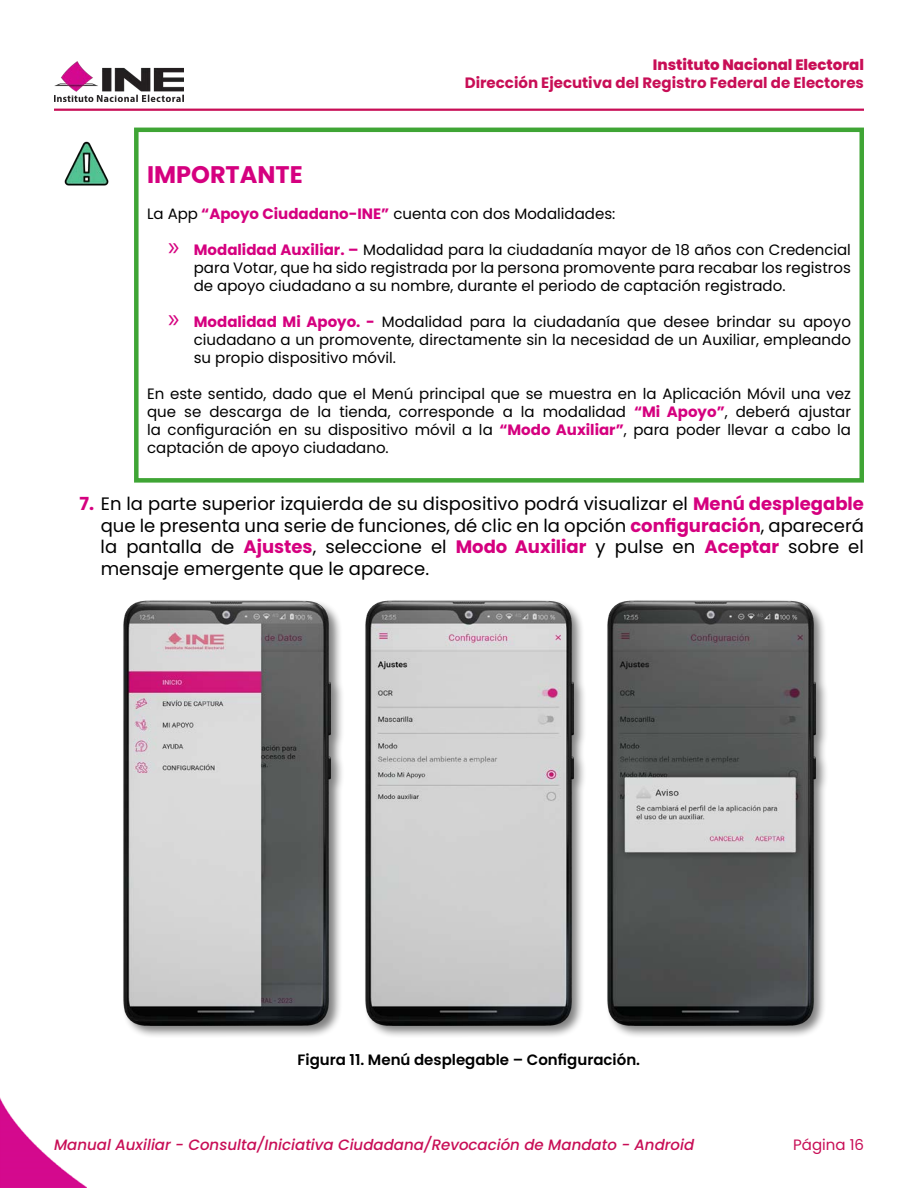
<style>
.page{position:relative;width:918px;height:1188px;background:#fff}
.page>*{position:absolute;margin:0;border:0;box-sizing:border-box;transform-origin:0 0}
.t1{font:700 24px "Poppins";color:#d5007f}
.t2{font:18px/21.6px "Poppins";color:#000;text-align:justify}
.t3{font:15px/18px "Poppins";color:#000;text-align:justify}
.t4{font:italic 500 15px "Poppins";color:#c80e56}
.t5{font:700 15px "Poppins";color:#c80e56}
.t6{font:600 15px "Poppins";color:#000}
.t7{font:800 15px "Poppins";color:#c80e56}
.t8{font:15px "Poppins";color:#c80e56}
.s1{font-weight:700;color:#d5007f}
.s2{font-family:"Myriad Pro";font-size:27px;color:#d5007f}
</style>
<div class="page">
<img style="left:54px;top:62px;width:129px;height:40px">
<hr style="left:54px;top:109px;width:810px;height:2px;background:#c80e56">
<img style="left:0;top:1097px;width:87px;height:91px">
<div style="left:134px;top:128px;width:730px;height:355px;border:4px solid #3fa535"></div>
<img style="left:64px;top:141px;width:45px;height:45px">
<div style="left:121px;top:598px;width:224px;height:441px;background:#000;opacity:.5"></div>
<img style="left:122px;top:600px;width:209px;height:425px">
<div style="left:363px;top:598px;width:224px;height:441px;background:#000;opacity:.5"></div>
<img style="left:365px;top:600px;width:208px;height:425px">
<div style="left:606px;top:598px;width:223px;height:441px;background:#000;opacity:.5"></div>
<img style="left:607px;top:600px;width:208px;height:425px">
<p class="t7" style="left:653px;top:56px;width:213px">Instituto Nacional Electoral</p>
<p class="t5" style="left:465px;top:74px;width:401px">Dirección Ejecutiva del Registro Federal de Electores</p>
<h1 class="t1" style="left:147px;top:160px;width:157px">IMPORTANTE</h1>
<p class="t3" style="left:147px;top:205px;width:470px">La App <span class="s1">“Apoyo Ciudadano-INE”</span> cuenta con dos Modalidades:</p>
<p class="t3" style="left:194px;top:241px;width:659px;text-indent:-25px"><span class="s2">»</span> <span class="s1">Modalidad Auxiliar. –</span> Modalidad para la ciudadanía mayor de 18 años con Credencial para Votar, que ha sido registrada por la persona promovente para recabar los registros de apoyo ciudadano a su nombre, durante el periodo de captación registrado.</p>
<p class="t3" style="left:194px;top:313px;width:659px;text-indent:-25px"><span class="s2">»</span> <span class="s1">Modalidad Mi Apoyo. -</span> Modalidad para la ciudadanía que desee brindar su apoyo ciudadano a un promovente, directamente sin la necesidad de un Auxiliar, empleando su propio dispositivo móvil.</p>
<p class="t3" style="left:147px;top:385px;width:706px">En este sentido, dado que el Menú principal que se muestra en la Aplicación Móvil una vez que se descarga de la tienda, corresponde a la modalidad <span class="s1">“Mi Apoyo”</span>, deberá ajustar la configuración en su dispositivo móvil a la <span class="s1">“Modo Auxiliar”</span>, para poder llevar a cabo la captación de apoyo ciudadano.</p>
<p class="t2" style="left:101px;top:493px;width:765px;text-indent:-21px"><span class="s1">7.</span> En la parte superior izquierda de su dispositivo podrá visualizar el <span class="s1">Menú desplegable </span>que le presenta una serie de funciones, dé clic en la opción <span class="s1">configuración</span>, aparecerá la pantalla de <span class="s1">Ajustes</span>, seleccione el <span class="s1">Modo Auxiliar</span> y pulse en <span class="s1">Aceptar</span> sobre el mensaje emergente que le aparece.</p>
<p class="t6" style="left:298px;top:1051px;width:344px">Figura 11. Menú desplegable – Configuración.</p>
<p class="t4" style="left:54px;top:1136px;width:642px">Manual Auxiliar - Consulta/Iniciativa Ciudadana/Revocación de Mandato - Android</p>
<p class="t8" style="left:793px;top:1136px;width:72px">Página 16</p>
</div>
